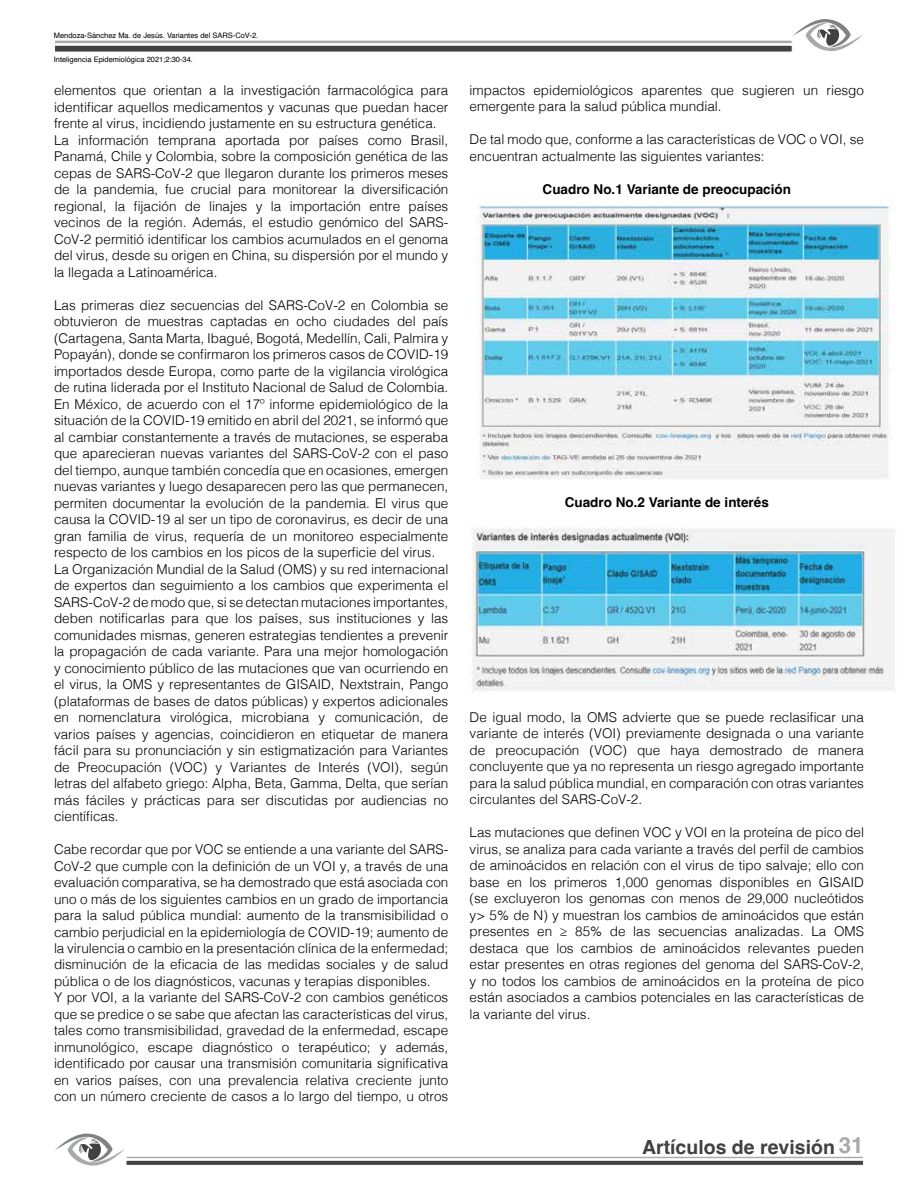
<style>
.page{position:relative;width:918px;height:1188px;background:#fff}
.page>*{position:absolute;margin:0;border:0;box-sizing:border-box;transform-origin:0 0}
.t1{font:700 22.5px "Helvetica";color:#a7a9ac}
.t2{font:700 19.5px "Helvetica";color:#414042}
.t3{font:300 13.5px/16.5px "Helvetica";color:#000}
.t4{font:700 13.5px "Helvetica";color:#000}
.t5{font:7.5px "Helvetica";color:#000}
</style>
<div class="page">
<div style="left:126px;top:1156px;width:738px;height:3px;background:#a7a9ac;border:1px solid #fff"></div>
<svg style="left:126px;top:1160px;width:738px;height:5px;background:#656466"></svg>
<svg style="left:54px;top:1133px;width:71px;height:33px"></svg>
<svg style="left:55px;top:40px;width:737px;height:4px"></svg>
<div style="left:54px;top:45px;width:738px;height:7px;background:#414042;border:1px solid #fff"></div>
<svg style="left:792px;top:19px;width:72px;height:32px"></svg>
<img style="left:476px;top:204px;width:416px;height:276px">
<img style="left:469px;top:527px;width:426px;height:165px">
<p class="t5" style="left:54px;top:29px;width:206px">Mendoza-Sánchez Ma. de Jesús. Variantes del SARS-CoV-2.</p>
<p class="t5" style="left:54px;top:53px;width:141px">Inteligencia Epidemiológica 2021;2:30-34.</p>
<p class="t3" style="left:54px;top:81px;width:396px">elementos que orientan a la investigación farmacológica para identificar aquellos medicamentos y vacunas que puedan hacer frente al virus, incidiendo justamente en su estructura genética.<br>La información temprana aportada por países como Brasil, Panamá, Chile y Colombia, sobre la composición genética de las cepas de SARS-CoV-2 que llegaron durante los primeros meses de la pandemia, fue crucial para monitorear la diversificación regional, la fijación de linajes y la importación entre países vecinos de la región. Además, el estudio genómico del SARS-CoV-2 permitió identificar los cambios acumulados en el genoma del virus, desde su origen en China, su dispersión por el mundo y la llegada a Latinoamérica.</p>
<p class="t3" style="left:54px;top:296px;width:396px">Las primeras diez secuencias del SARS-CoV-2 en Colombia se obtuvieron de muestras captadas en ocho ciudades del país (Cartagena, Santa Marta, Ibagué, Bogotá, Medellín, Cali, Palmira y Popayán), donde se confirmaron los primeros casos de COVID-19 importados desde Europa, como parte de la vigilancia virológica de rutina liderada por el Instituto Nacional de Salud de Colombia.<br>En México, de acuerdo con el 17º informe epidemiológico de la situación de la COVID-19 emitido en abril del 2021, se informó que al cambiar constantemente a través de mutaciones, se esperaba que aparecieran nuevas variantes del SARS-CoV-2 con el paso del tiempo, aunque también concedía que en ocasiones, emergen nuevas variantes y luego desaparecen pero las que permanecen, permiten documentar la evolución de la pandemia. El virus que causa la COVID-19 al ser un tipo de coronavirus, es decir de una gran familia de virus, requería de un monitoreo especialmente respecto de los cambios en los picos de la superficie del virus.<br>La Organización Mundial de la Salud (OMS) y su red internacional de expertos dan seguimiento a los cambios que experimenta el SARS-CoV-2 de modo que, si se detectan mutaciones importantes, deben notificarlas para que los países, sus instituciones y las comunidades mismas, generen estrategias tendientes a prevenir la propagación de cada variante. Para una mejor homologación y conocimiento público de las mutaciones que van ocurriendo en el virus, la OMS y representantes de GISAID, Nextstrain, Pango (plataformas de bases de datos públicas) y expertos adicionales en nomenclatura virológica, microbiana y comunicación, de varios países y agencias, coincidieron en etiquetar de manera fácil para su pronunciación y sin estigmatización para Variantes de Preocupación (VOC) y Variantes de Interés (VOI), según letras del alfabeto griego: Alpha, Beta, Gamma, Delta, que serían más fáciles y prácticas para ser discutidas por audiencias no científicas.</p>
<p class="t3" style="left:54px;top:840px;width:396px">Cabe recordar que por VOC se entiende a una variante del SARS-CoV-2 que cumple con la definición de un VOI y, a través de una evaluación comparativa, se ha demostrado que está asociada con uno o más de los siguientes cambios en un grado de importancia para la salud pública mundial: aumento de la transmisibilidad o cambio perjudicial en la epidemiología de COVID-19; aumento de la virulencia o cambio en la presentación clínica de la enfermedad; disminución de la eficacia de las medidas sociales y de salud pública o de los diagnósticos, vacunas y terapias disponibles.<br>Y por VOI, a la variante del SARS-CoV-2 con cambios genéticos que se predice o se sabe que afectan las características del virus, tales como transmisibilidad, gravedad de la enfermedad, escape inmunológico, escape diagnóstico o terapéutico; y además, identificado por causar una transmisión comunitaria significativa en varios países, con una prevalencia relativa creciente junto con un número creciente de casos a lo largo del tiempo, u otros</p>
<p class="t3" style="left:470px;top:81px;width:396px">impactos epidemiológicos aparentes que sugieren un riesgo emergente para la salud pública mundial.</p>
<p class="t3" style="left:470px;top:130px;width:396px">De tal modo que, conforme a las características de VOC o VOI, se encuentran actualmente las siguientes variantes:</p>
<p class="t4" style="left:543px;top:181px;width:250px">Cuadro No.1 Variante de preocupación</p>
<p class="t4" style="left:565px;top:494px;width:206px">Cuadro No.2 Variante de interés</p>
<p class="t3" style="left:470px;top:708px;width:396px;text-align:justify">De igual modo, la OMS advierte que se puede reclasificar una variante de interés (VOI) previamente designada o una variante de preocupación (VOC) que haya demostrado de manera concluyente que ya no representa un riesgo agregado importante para la salud pública mundial, en comparación con otras variantes circulantes del SARS-CoV-2.</p>
<p class="t3" style="left:470px;top:823px;width:396px;text-align:justify">Las mutaciones que definen VOC y VOI en la proteína de pico del virus, se analiza para cada variante a través del perfil de cambios de aminoácidos en relación con el virus de tipo salvaje; ello con base en los primeros 1,000 genomas disponibles en GISAID (se excluyeron los genomas con menos de 29,000 nucleótidos y&gt; 5% de N) y muestran los cambios de aminoácidos que están presentes en ≥ 85% de las secuencias analizadas. La OMS destaca que los cambios de aminoácidos relevantes pueden estar presentes en otras regiones del genoma del SARS-CoV-2, y no todos los cambios de aminoácidos en la proteína de pico están asociados a cambios potenciales en las características de la variante del virus.</p>
<h1 class="t1" style="left:839px;top:1131px;width:27px">31</h1>
<h2 class="t2" style="left:642px;top:1136px;width:194px">Artículos de revisión</h2>
</div>
